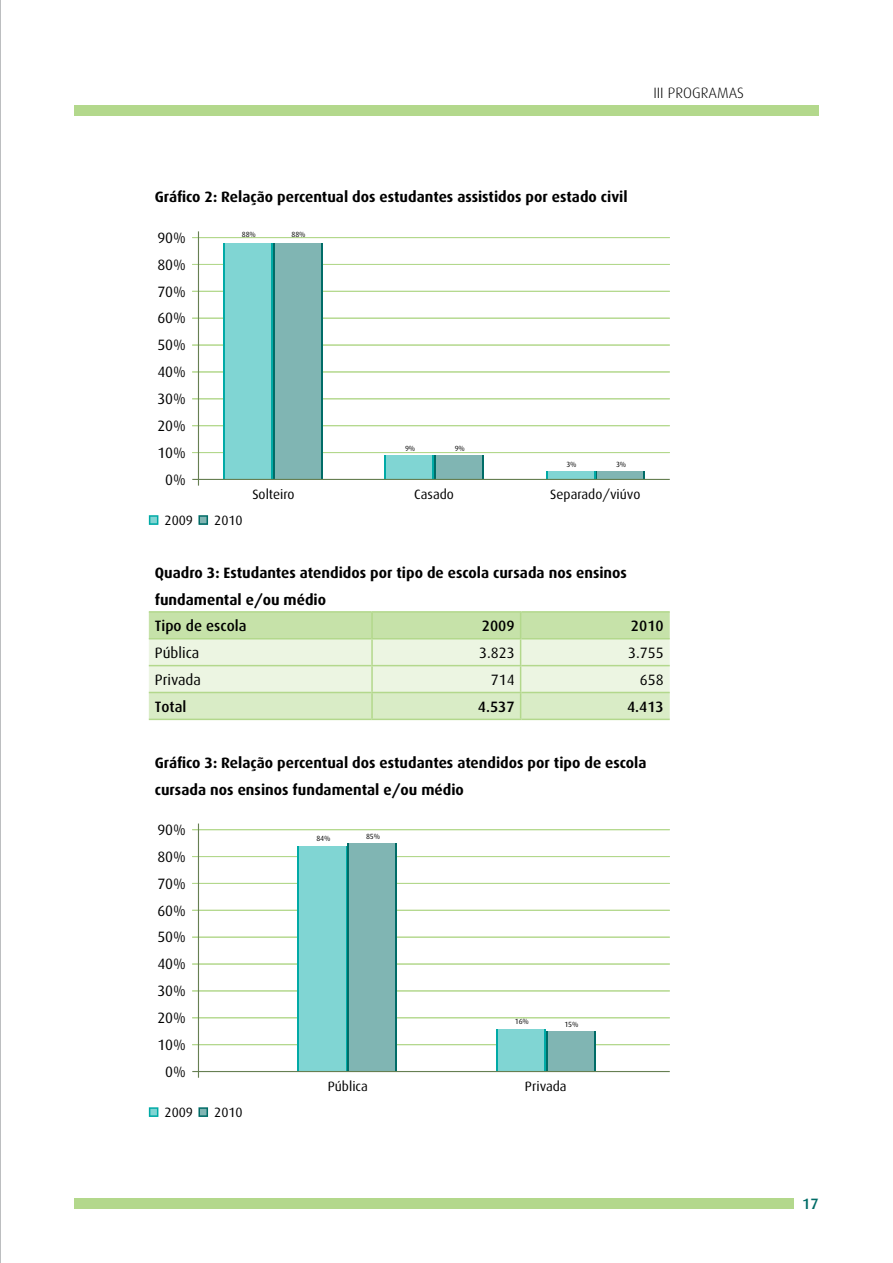
<style>
.page{position:relative;width:893px;height:1263px;background:#fff}
.page>*{position:absolute;margin:0;border:0;box-sizing:border-box;transform-origin:0 0}
.t1{font:700 15px/26.8px "Dax";color:#000}
.t2{font:15px/26.8px "Dax";color:#000;text-align:center}
.t3{font:500 15px "Dax";color:#000}
.t4{font:300 15px "Dax";color:#000}
.t5{font:500 15px "Dax";color:#006c67}
.t6{font:13.5px "Dax";color:#000}
.t7{font:7.5px "Dax";letter-spacing:-.02em;color:#000}
</style>
<div class="page">
<hr style="left:149px;top:719px;width:222px;height:1px;background:#b3d88c">
<hr style="left:149px;top:611px;width:222px;height:2px;background:#b3d88c">
<hr style="left:521px;top:611px;width:149px;height:2px;background:#b3d88c">
<hr style="left:521px;top:719px;width:149px;height:1px;background:#b3d88c">
<hr style="left:371px;top:611px;width:150px;height:2px;background:#b3d88c">
<hr style="left:371px;top:719px;width:150px;height:1px;background:#b3d88c">
<svg style="left:149px;top:612px;width:521px;height:107px;background:#dbecc9"></svg>
<hr style="left:192px;top:452px;width:478px;height:1px;background:#b3d88c">
<hr style="left:192px;top:425px;width:478px;height:1px;background:#b3d88c">
<hr style="left:192px;top:398px;width:478px;height:1px;background:#b3d88c">
<hr style="left:192px;top:372px;width:478px;height:1px;background:#b3d88c">
<hr style="left:192px;top:345px;width:478px;height:1px;background:#b3d88c">
<hr style="left:192px;top:318px;width:478px;height:1px;background:#b3d88c">
<hr style="left:192px;top:291px;width:478px;height:1px;background:#b3d88c">
<hr style="left:192px;top:264px;width:478px;height:1px;background:#b3d88c">
<hr style="left:192px;top:237px;width:478px;height:1px;background:#b3d88c">
<div style="left:546px;top:471px;width:49px;height:8px;background:#80d5d3"></div>
<div style="left:595px;top:471px;width:50px;height:8px;background:#80b5b3"></div>
<svg style="left:149px;top:515px;width:9px;height:10px"></svg>
<svg style="left:198px;top:515px;width:10px;height:10px"></svg>
<div style="left:384px;top:455px;width:50px;height:24px;background:#80d5d3"></div>
<hr style="left:384px;top:455px;width:2px;height:24px;background:#00aaa6">
<svg style="left:433px;top:455px;width:1px;height:24px"></svg>
<div style="left:434px;top:455px;width:50px;height:24px;background:#80b5b3"></div>
<hr style="left:434px;top:455px;width:2px;height:24px;background:#006c67">
<hr style="left:482px;top:455px;width:2px;height:24px;background:#006c67">
<svg style="left:643px;top:471px;width:2px;height:8px"></svg>
<svg style="left:594px;top:471px;width:3px;height:8px"></svg>
<div style="left:223px;top:243px;width:50px;height:236px;background:#80d5d3"></div>
<hr style="left:223px;top:243px;width:2px;height:236px;background:#00aaa6">
<hr style="left:271px;top:243px;width:2px;height:236px;background:#00aaa6">
<div style="left:273px;top:243px;width:49px;height:236px;background:#80b5b3"></div>
<hr style="left:273px;top:243px;width:1px;height:236px;background:#006c67">
<hr style="left:321px;top:243px;width:1px;height:236px;background:#006c67">
<hr style="left:192px;top:479px;width:478px;height:1px;background:#667f52">
<hr style="left:198px;top:231px;width:1px;height:255px;background:#667f52">
<hr style="left:192px;top:1044px;width:478px;height:1px;background:#b3d88c">
<hr style="left:192px;top:1017px;width:478px;height:1px;background:#b3d88c">
<hr style="left:192px;top:990px;width:478px;height:1px;background:#b3d88c">
<hr style="left:192px;top:964px;width:478px;height:1px;background:#b3d88c">
<hr style="left:192px;top:937px;width:478px;height:1px;background:#b3d88c">
<hr style="left:192px;top:910px;width:478px;height:1px;background:#b3d88c">
<hr style="left:192px;top:883px;width:478px;height:1px;background:#b3d88c">
<hr style="left:192px;top:856px;width:478px;height:1px;background:#b3d88c">
<hr style="left:192px;top:829px;width:478px;height:1px;background:#b3d88c">
<svg style="left:149px;top:1107px;width:9px;height:10px"></svg>
<svg style="left:198px;top:1107px;width:10px;height:10px"></svg>
<div style="left:496px;top:1028px;width:50px;height:43px;background:#80d5d3"></div>
<hr style="left:496px;top:1028px;width:2px;height:43px;background:#00aaa6">
<hr style="left:544px;top:1028px;width:2px;height:43px;background:#00aaa6">
<div style="left:546px;top:1031px;width:49px;height:40px;background:#80b5b3"></div>
<hr style="left:546px;top:1031px;width:1px;height:40px;background:#006c67">
<hr style="left:594px;top:1031px;width:1px;height:40px;background:#006c67">
<div style="left:298px;top:846px;width:49px;height:225px;background:#80d5d3"></div>
<hr style="left:298px;top:846px;width:1px;height:225px;background:#00aaa6">
<hr style="left:346px;top:846px;width:1px;height:225px;background:#00aaa6">
<div style="left:347px;top:843px;width:50px;height:228px;background:#80b5b3"></div>
<hr style="left:347px;top:843px;width:2px;height:228px;background:#006c67">
<hr style="left:395px;top:843px;width:2px;height:228px;background:#006c67">
<hr style="left:192px;top:1071px;width:478px;height:1px;background:#667f52">
<hr style="left:198px;top:823px;width:1px;height:255px;background:#667f52">
<hr style="left:0;top:0;width:1px;height:1263px;background:#a7a9ac">
<div style="left:74px;top:105px;width:745px;height:10px;background:#b3d88c"></div>
<div style="left:74px;top:1199px;width:720px;height:10px;background:#b3d88c"></div>
<p class="t4" style="left:653px;top:84px;width:58px">III PROGRAMA</p>
<p class="t4" style="left:737px;top:84px;width:8px">S</p>
<p class="t1" style="left:155px;top:183px;width:474px">Gráfico 2: Relação percentual dos estudantes assistidos por estado civil</p>
<p class="t2" style="left:157px;top:224px;width:30px">90%<br>80%<br>70%<br>60%<br>50%<br>40%<br>30%<br>20%<br>10%<br>0%</p>
<p class="t7" style="left:242px;top:230px;width:16px">88%</p>
<p class="t7" style="left:292px;top:230px;width:16px">88%</p>
<p class="t7" style="left:405px;top:444px;width:12px">9%</p>
<p class="t7" style="left:455px;top:444px;width:12px">9%</p>
<p class="t7" style="left:566px;top:460px;width:12px">3%</p>
<p class="t7" style="left:616px;top:460px;width:12px">3%</p>
<p class="t6" style="left:165px;top:512px;width:30px">2009</p>
<p class="t6" style="left:214px;top:512px;width:30px">2010</p>
<p class="t6" style="left:252px;top:487px;width:44px">Solteiro</p>
<p class="t6" style="left:414px;top:487px;width:41px">Casado</p>
<p class="t6" style="left:550px;top:487px;width:92px">Separado/viúvo</p>
<p class="t1" style="left:155px;top:560px;width:474px">Quadro 3: Estudantes atendidos por tipo de escola cursada nos ensinos fundamental e/ou médio</p>
<p class="t3" style="left:155px;top:617px;width:93px">Tipo de escola</p>
<p class="t3" style="left:482px;top:617px;width:34px">2009</p>
<p class="t3" style="left:631px;top:617px;width:34px">2010</p>
<p class="t2" style="left:155px;top:639px;width:46px">Pública</p>
<p class="t2" style="left:479px;top:639px;width:37px">3.823</p>
<p class="t2" style="left:628px;top:639px;width:37px">3.755</p>
<p class="t2" style="left:155px;top:666px;width:48px">Privada</p>
<p class="t2" style="left:491px;top:666px;width:25px">714</p>
<p class="t2" style="left:640px;top:666px;width:25px">658</p>
<p class="t3" style="left:155px;top:698px;width:33px">Total</p>
<p class="t3" style="left:478px;top:698px;width:38px">4.537</p>
<p class="t3" style="left:627px;top:698px;width:38px">4.413</p>
<p class="t1" style="left:155px;top:749px;width:493px">Gráfico 3: Relação percentual dos estudantes atendidos por tipo de escola cursada nos ensinos fundamental e/ou médio</p>
<p class="t2" style="left:157px;top:816px;width:30px">90%<br>80%<br>70%<br>60%<br>50%<br>40%<br>30%<br>20%<br>10%<br>0%</p>
<p class="t7" style="left:316px;top:834px;width:16px">84%</p>
<p class="t7" style="left:366px;top:832px;width:16px">85%</p>
<p class="t7" style="left:515px;top:1017px;width:16px">16%</p>
<p class="t7" style="left:564px;top:1020px;width:16px">15%</p>
<p class="t6" style="left:165px;top:1104px;width:30px">2009</p>
<p class="t6" style="left:214px;top:1104px;width:30px">2010</p>
<p class="t6" style="left:328px;top:1079px;width:42px">Pública</p>
<p class="t6" style="left:525px;top:1079px;width:43px">Privada</p>
<p class="t5" style="left:802px;top:1195px;width:18px">17</p>
</div>
